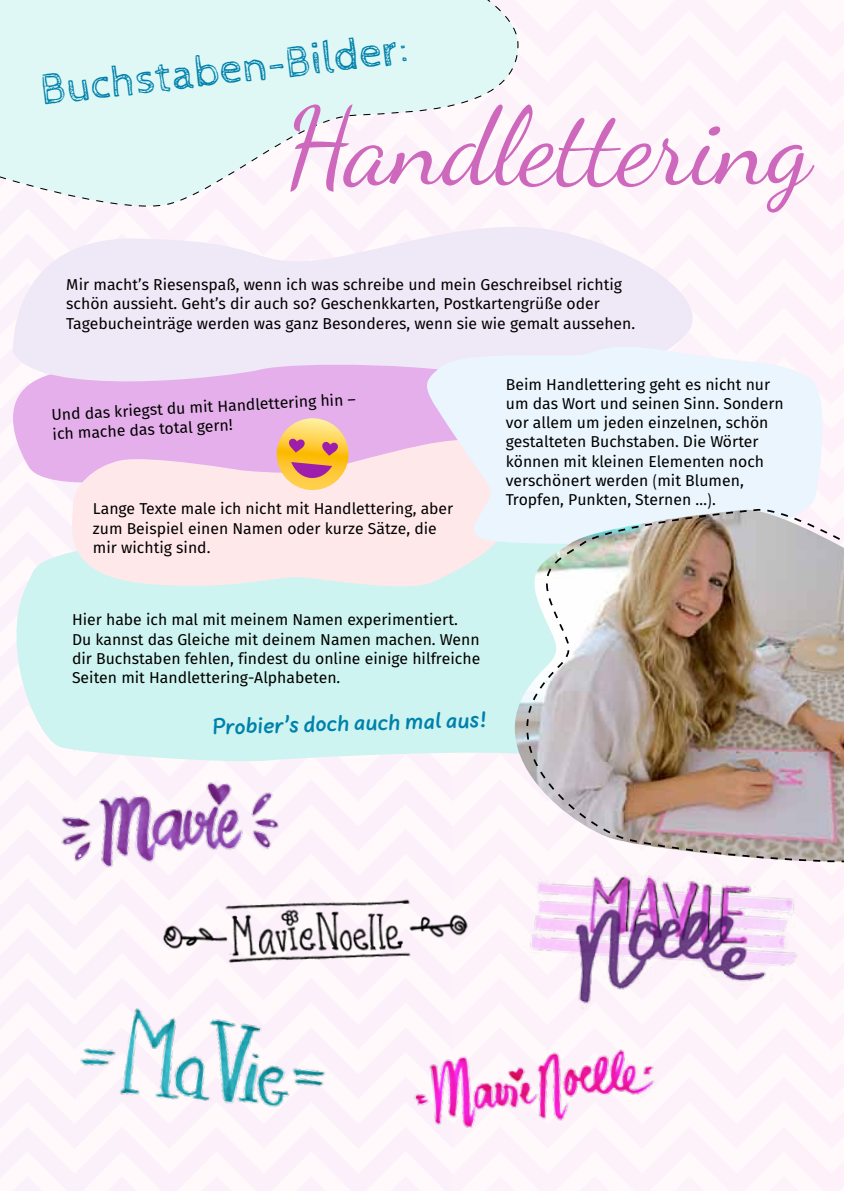
<style>
.page{position:relative;width:844px;height:1191px;background:#fff}
.page>*{position:absolute;margin:0;border:0;box-sizing:border-box;transform-origin:0 0}
.t1{font:107.98px "bs Figet Script 1";color:#cd68bd}
.t2{font:42.35px "bs Corletta Display 1";color:#0081ab}
.t3{font:700 22.75px "bs Jannis Hand 1";color:#0081ab}
.t4{font:15.75px/19.2px "bs Faris Sans 1";color:#000}
</style>
<div class="page">
<svg style="left:519px;top:0;width:324px;height:22px"></svg>
<div style="left:519px;top:22px;width:324px;height:50px;background:#fef4fa"></div>
<div style="left:519px;top:72px;width:324px;height:50px;background:#fef5fa"></div>
<div style="left:519px;top:122px;width:324px;height:49px;background:#fef5fb"></div>
<div style="left:0;top:171px;width:843px;height:50px;background:#fef5fb"></div>
<div style="left:0;top:221px;width:843px;height:49px;background:#fef5fb"></div>
<div style="left:0;top:270px;width:843px;height:50px;background:#fef4fa"></div>
<div style="left:0;top:320px;width:843px;height:50px;background:#fef1fa"></div>
<div style="left:0;top:469px;width:843px;height:49px;background:#fbf1fa"></div>
<div style="left:0;top:766px;width:514px;height:50px;background:#fdf5fb"></div>
<div style="left:0;top:816px;width:843px;height:50px;background:#fef6fb"></div>
<div style="left:0;top:866px;width:843px;height:49px;background:#fef3fa"></div>
<div style="left:0;top:915px;width:843px;height:50px;background:#fef4fa"></div>
<div style="left:0;top:965px;width:843px;height:49px;background:#fef6fb"></div>
<div style="left:0;top:1014px;width:843px;height:50px;background:#fef4fa"></div>
<div style="left:0;top:1064px;width:843px;height:50px;background:#fef4fa"></div>
<div style="left:0;top:1114px;width:843px;height:49px;background:#fef3fa"></div>
<div style="left:0;top:1163px;width:843px;height:28px;background:#fef6fb"></div>
<svg style="left:0;top:339px;width:418px;height:157px;fill:#e4afea"></svg>
<svg style="left:13px;top:528px;width:501px;height:236px;background:#d0f4f0"></svg>
<svg style="left:59px;top:432px;width:448px;height:161px;background:#f4e0eb"></svg>
<svg style="left:7px;top:219px;width:717px;height:180px;fill:#efe8f7"></svg>
<div style="left:0;top:205px;width:518px;height:13px;background:#fdf1fa"></div>
<svg style="left:0;top:205px;width:161px;height:6px"></svg>
<svg style="left:0;top:0;width:519px;height:205px"></svg>
<svg style="left:418px;top:339px;width:412px;height:207px;background:#edf1fa"></svg>
<img style="left:514px;top:510px;width:13px;height:335px">
<svg style="left:522px;top:670px;width:5px;height:75px"></svg>
<img style="left:527px;top:508px;width:316px;height:354px">
<svg style="left:275px;top:418px;width:75px;height:74px;background:#eeb67b"></svg>
<img style="left:499px;top:845px;width:325px;height:183px">
<img style="left:388px;top:1024px;width:287px;height:120px">
<img style="left:141px;top:869px;width:346px;height:123px">
<img style="left:40px;top:757px;width:262px;height:133px">
<img style="left:55px;top:974px;width:305px;height:178px">
<h2 class="t2" style="left:38px;top:60px;width:372px;rotate:-6deg">Buchstaben-Bilder:</h2>
<h1 class="t1" style="left:289px;top:83px;width:525px">Handlettering</h1>
<p class="t4" style="left:66px;top:275px;width:570px">Mir macht’s Riesenspaß, wenn ich was schreibe und mein Geschreibsel richtig schön aussieht. Geht’s dir auch so? Geschenkkarten, Postkartengrüße oder<br>Tagebucheinträge werden was ganz Besonderes, wenn sie wie gemalt aussehen.</p>
<p class="t4" style="left:51px;top:406px;width:306px;rotate:-3deg">Und das kriegst du mit Handlettering hin – ich mache das total gern!</p>
<p class="t4" style="left:93px;top:500px;width:362px">Lange Texte male ich nicht mit Handlettering, aber zum Beispiel einen Namen oder kurze Sätze, die mir wichtig sind.</p>
<p class="t4" style="left:505px;top:375px;width:279px">Beim Handlettering geht es nicht nur um das Wort und seinen Sinn. Sondern vor allem um jeden einzelnen, schön gestalteten Buchstaben. Die Wörter können mit kleinen Elementen noch verschönert werden (mit Blumen, Tropfen, Punkten, Sternen …).</p>
<p class="t4" style="left:72px;top:611px;width:410px">Hier habe ich mal mit meinem Namen experimentiert.<br>Du kannst das Gleiche mit deinem Namen machen. Wenn dir Buchstaben fehlen, findest du online einige hilfreiche Seiten mit Handlettering-Alphabeten.</p>
<h3 class="t3" style="left:212px;top:713px;width:276px;rotate:-2deg">Probier’s doch auch mal aus!</h3>
</div>
